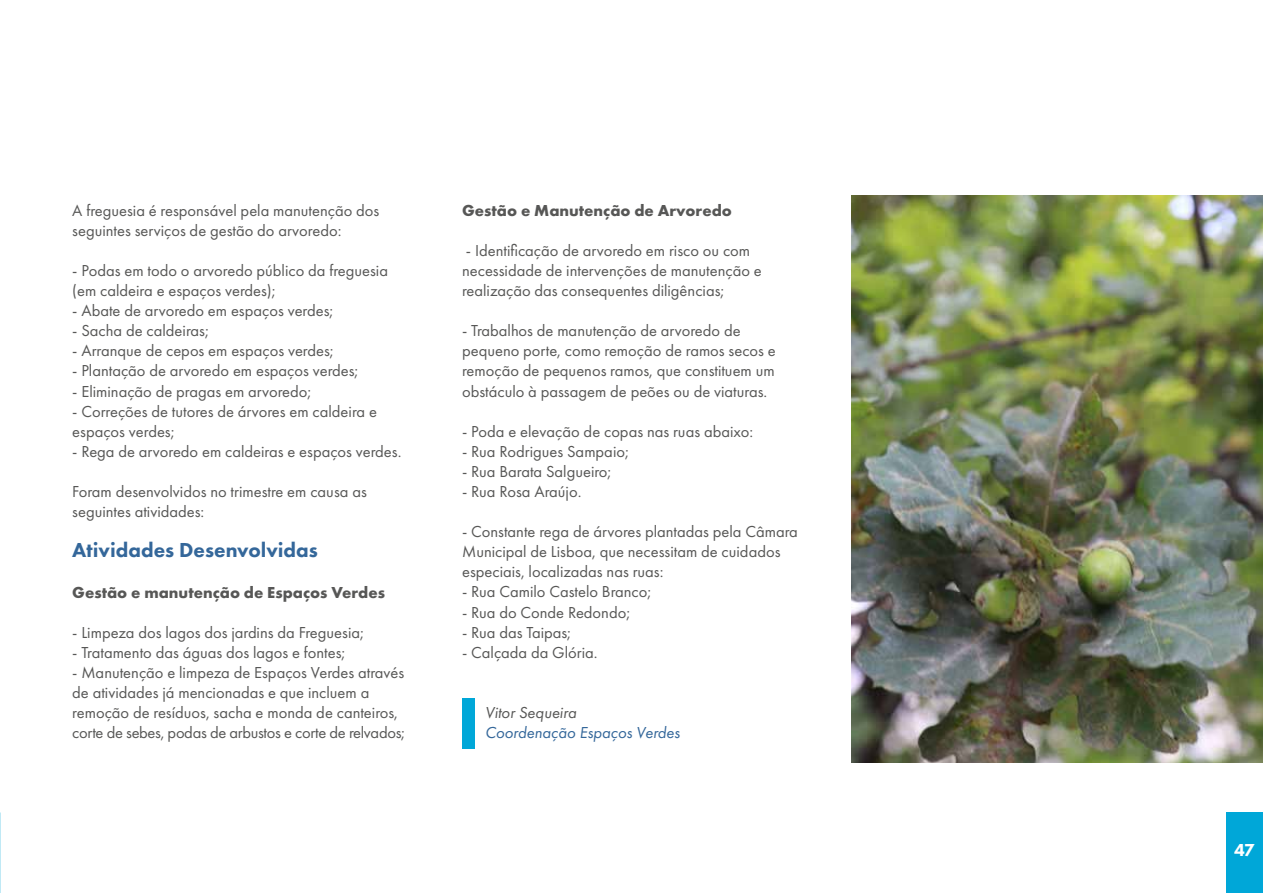
<style>
.page{position:relative;width:1263px;height:893px;background:#fff}
.page>*{position:absolute;margin:0;border:0;box-sizing:border-box;transform-origin:0 0}
.t1{font:800 21px "Futura PT";color:#34679a}
.t2{font:800 18px "Futura PT";color:#fff}
.t3{font:16.5px/20.1px "Futura PT";color:#575756}
.t4{font:700 16.5px "Futura PT";color:#575756}
.t5{font:italic 16.5px "Futura PT";color:#34679a}
.t6{font:italic 16.5px "Futura PT";color:#575756}
</style>
<div class="page">
<div style="left:1227px;top:812px;width:36px;height:81px;background:#00a7d8"></div>
<img style="left:852px;top:196px;width:411px;height:567px">
<div style="left:462px;top:698px;width:12px;height:50px;background:#00a7d8"></div>
<p class="t3" style="left:72px;top:200px;width:309px">A freguesia é responsável pela manutenção dos seguintes serviços de gestão do arvoredo:</p>
<p class="t3" style="left:72px;top:260px;width:317px">- Podas em todo o arvoredo público da freguesia (em caldeira e espaços verdes);</p>
<p class="t3" style="left:72px;top:300px;width:262px">- Abate de arvoredo em espaços verdes;</p>
<p class="t3" style="left:72px;top:321px;width:138px">- Sacha de caldeiras;</p>
<p class="t3" style="left:72px;top:341px;width:263px">- Arranque de cepos em espaços verdes;</p>
<p class="t3" style="left:72px;top:361px;width:288px">- Plantação de arvoredo em espaços verdes;</p>
<p class="t3" style="left:72px;top:381px;width:241px">- Eliminação de pragas em arvoredo;</p>
<p class="t3" style="left:72px;top:401px;width:306px">- Correções de tutores de árvores em caldeira e espaços verdes;</p>
<p class="t3" style="left:72px;top:441px;width:331px">- Rega de arvoredo em caldeiras e espaços verdes.</p>
<p class="t3" style="left:72px;top:481px;width:296px">Foram desenvolvidos no trimestre em causa as seguintes atividades:</p>
<p class="t1" style="left:72px;top:537px;width:247px">Atividades Desenvolvidas</p>
<p class="t4" style="left:72px;top:581px;width:314px">Gestão e manutenção de Espaços Verdes</p>
<p class="t3" style="left:72px;top:622px;width:293px">- Limpeza dos lagos dos jardins da Freguesia;</p>
<p class="t3" style="left:72px;top:642px;width:275px">- Tratamento das águas dos lagos e fontes;</p>
<p class="t3" style="left:72px;top:662px;width:334px">- Manutenção e limpeza de Espaços Verdes através de atividades já mencionadas e que incluem a remoção de resíduos, sacha e monda de canteiros, corte de sebes, podas de arbustos e corte de relvados;</p>
<p class="t4" style="left:462px;top:199px;width:271px">Gestão e Manutenção de Arvoredo</p>
<p class="t3" style="left:462px;top:240px;width:301px">- Identificação de arvoredo em risco ou com necessidade de intervenções de manutenção e realização das consequentes diligências;</p>
<p class="t3" style="left:462px;top:321px;width:315px">- Trabalhos de manutenção de arvoredo de pequeno porte, como remoção de ramos secos e remoção de pequenos ramos, que constituem um obstáculo à passagem de peões ou de viaturas.</p>
<p class="t3" style="left:462px;top:421px;width:293px">- Poda e elevação de copas nas ruas abaixo:</p>
<p class="t3" style="left:462px;top:441px;width:168px">- Rua Rodrigues Sampaio;</p>
<p class="t3" style="left:462px;top:461px;width:151px">- Rua Barata Salgueiro;</p>
<p class="t3" style="left:462px;top:481px;width:121px">- Rua Rosa Araújo.</p>
<p class="t3" style="left:462px;top:522px;width:337px">- Constante rega de árvores plantadas pela Câmara<br>Municipal de Lisboa, que necessitam de cuidados especiais, localizadas nas ruas:</p>
<p class="t3" style="left:462px;top:582px;width:191px">- Rua Camilo Castelo Branco;</p>
<p class="t3" style="left:462px;top:602px;width:170px">- Rua do Conde Redondo;</p>
<p class="t3" style="left:462px;top:622px;width:110px">- Rua das Taipas;</p>
<p class="t3" style="left:462px;top:642px;width:137px">- Calçada da Glória.</p>
<p class="t6" style="left:485px;top:703px;width:93px">Vitor Sequeira</p>
<p class="t5" style="left:485px;top:723px;width:196px">Coordenação Espaços Verdes</p>
<p class="t2" style="left:1234px;top:839px;width:22px">47</p>
</div>
